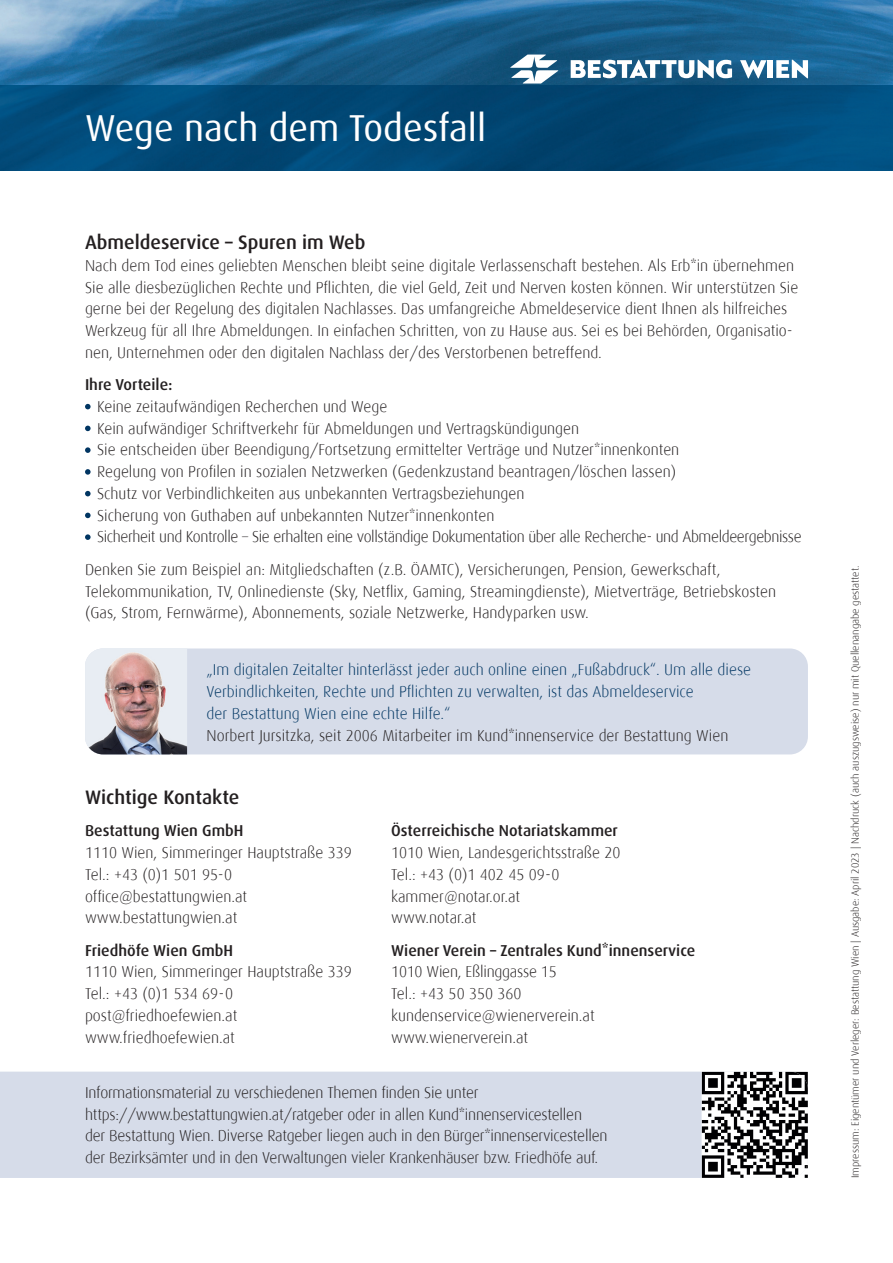
<style>
.page{position:relative;width:893px;height:1263px;background:#fff}
.page>*{position:absolute;margin:0;border:0;box-sizing:border-box;transform-origin:0 0}
.t1{font:37.5px "Dax OT";color:#fff}
.t2{font:500 19.5px "Dax OT";color:#231f20}
.t3{font:300 15.75px/21.8px "Dax";color:#231f20}
.t4{font:300 15.75px/21.8px "Dax";color:#003562}
.t5{font:500 15.75px "Dax OT";color:#231f20}
.t6{font:300 10.5px "Dax";color:#231f20}
</style>
<div class="page">
<div style="left:0;top:1071px;width:702px;height:107px;background:#d6dce9"></div>
<img style="left:0;top:0;width:893px;height:170px">
<svg style="left:85px;top:404px;width:6px;height:5px"></svg>
<svg style="left:85px;top:426px;width:6px;height:5px"></svg>
<svg style="left:85px;top:447px;width:6px;height:6px"></svg>
<svg style="left:85px;top:469px;width:6px;height:6px"></svg>
<svg style="left:85px;top:491px;width:6px;height:5px"></svg>
<svg style="left:85px;top:513px;width:6px;height:5px"></svg>
<svg style="left:85px;top:534px;width:6px;height:6px"></svg>
<div style="left:85px;top:648px;width:723px;height:106px;background:#d6dce9;border-radius:18px"></div>
<img style="left:85px;top:648px;width:102px;height:106px">
<img style="left:702px;top:1071px;width:106px;height:107px">
<svg style="left:510px;top:55px;width:48px;height:29px"></svg>
<svg style="left:740px;top:60px;width:26px;height:18px"></svg>
<div style="left:768px;top:60px;width:5px;height:18px;background:#fff"></div>
<svg style="left:776px;top:60px;width:32px;height:18px"></svg>
<svg style="left:571px;top:60px;width:161px;height:18px"></svg>
<h1 class="t1" style="left:85px;top:104px;width:403px">Wege nach dem Todesfall</h1>
<p class="t2" style="left:85px;top:230px;width:282px">Abmeldeservice – Spuren im Web</p>
<p class="t3" style="left:85px;top:255px;width:715px">Nach dem Tod eines geliebten Menschen bleibt seine digitale Verlassenschaft bestehen. Als Erb*in übernehmen Sie alle diesbezüglichen Rechte und Pflichten, die viel Geld, Zeit und Nerven kosten können. Wir unterstützen Sie gerne bei der Regelung des digitalen Nachlasses. Das umfangreiche Abmeldeservice dient Ihnen als hilfreiches Werkzeug für all Ihre Abmeldungen. In einfachen Schritten, von zu Hause aus. Sei es bei Behörden, Organisatio&shy;nen, Unternehmen oder den digitalen Nachlass der/des Verstorbenen betreffend.</p>
<p class="t5" style="left:85px;top:375px;width:89px">Ihre Vorteile:</p>
<p class="t3" style="left:97px;top:396px;width:706px">Keine zeitaufwändigen Recherchen und Wege<br>Kein aufwändiger Schriftverkehr für Abmeldungen und Vertragskündigungen<br>Sie entscheiden über Beendigung/Fortsetzung ermittelter Verträge und Nutzer*innenkonten<br>Regelung von Profilen in sozialen Netzwerken (Gedenkzustand beantragen/löschen lassen)<br>Schutz vor Verbindlichkeiten aus unbekannten Vertragsbeziehungen<br>Sicherung von Guthaben auf unbekannten Nutzer*innenkonten<br>Sicherheit und Kontrolle – Sie erhalten eine vollständige Dokumentation über alle Recherche- und Abmeldeergebnisse</p>
<p class="t3" style="left:85px;top:559px;width:693px">Denken Sie zum Beispiel an: Mitgliedschaften (z.B. ÖAMTC), Versicherungen, Pension, Gewerkschaft,<br>Telekommunikation, TV, Onlinedienste (Sky, Netflix, Gaming, Streamingdienste), Mietverträge, Betriebskosten (Gas, Strom, Fernwärme), Abonnements, soziale Netzwerke, Handyparken usw.</p>
<p class="t4" style="left:207px;top:659px;width:546px">„Im digitalen Zeitalter hinterlässt jeder auch online einen „Fußabdruck“. Um alle diese<br>Verbindlichkeiten, Rechte und Pflichten zu verwalten, ist das Abmeldeservice<br>der Bestattung Wien eine echte Hilfe.“</p>
<p class="t3" style="left:207px;top:724px;width:523px">Norbert Jursitzka, seit 2006 Mitarbeiter im Kund*innenservice der Bestattung Wien</p>
<p class="t2" style="left:85px;top:785px;width:156px">Wichtige Kontakte</p>
<p class="t5" style="left:85px;top:821px;width:160px">Bestattung Wien GmbH</p>
<p class="t3" style="left:85px;top:842px;width:268px">1110 Wien, Simmeringer Hauptstraße 339<br>Tel.: +43 (0)1 501 95-0 office@bestattungwien.at www.bestattungwien.at</p>
<p class="t5" style="left:85px;top:940px;width:150px">Friedhöfe Wien GmbH</p>
<p class="t3" style="left:85px;top:961px;width:268px">1110 Wien, Simmeringer Hauptstraße 339<br>Tel.: +43 (0)1 534 69-0 post@friedhoefewien.at www.friedhoefewien.at</p>
<p class="t5" style="left:391px;top:821px;width:228px">Österreichische Notariatskammer</p>
<p class="t3" style="left:391px;top:842px;width:231px">1010 Wien, Landesgerichtsstraße 20<br>Tel.: +43 (0)1 402 45 09-0 kammer@notar.or.at<br>www.notar.at</p>
<p class="t5" style="left:391px;top:940px;width:306px">Wiener Verein – Zentrales Kund*innenservice</p>
<p class="t3" style="left:391px;top:961px;width:205px">1010 Wien, Eßlinggasse 15<br>Tel.: +43 50 350 360 kundenservice@wienerverein.at www.wienerverein.at</p>
<p class="t3" style="left:85px;top:1082px;width:524px">Informationsmaterial zu verschiedenen Themen finden Sie unter https://www.bestattungwien.at/ratgeber oder in allen Kund*innenservicestellen<br>der Bestattung Wien. Diverse Ratgeber liegen auch in den Bürger*innenservicestellen der Bezirksämter und in den Verwaltungen vieler Krankenhäuser bzw. Friedhöfe auf.</p>
<p class="t6" style="left:849px;top:1178px;width:614px;rotate:-90deg">Impressum: Eigentümer und Verleger: Bestattung Wien | Ausgabe: April 2023 | Nachdruck (auch auszugsweise) nur mit Quellenangabe gestattet.</p>
</div>
